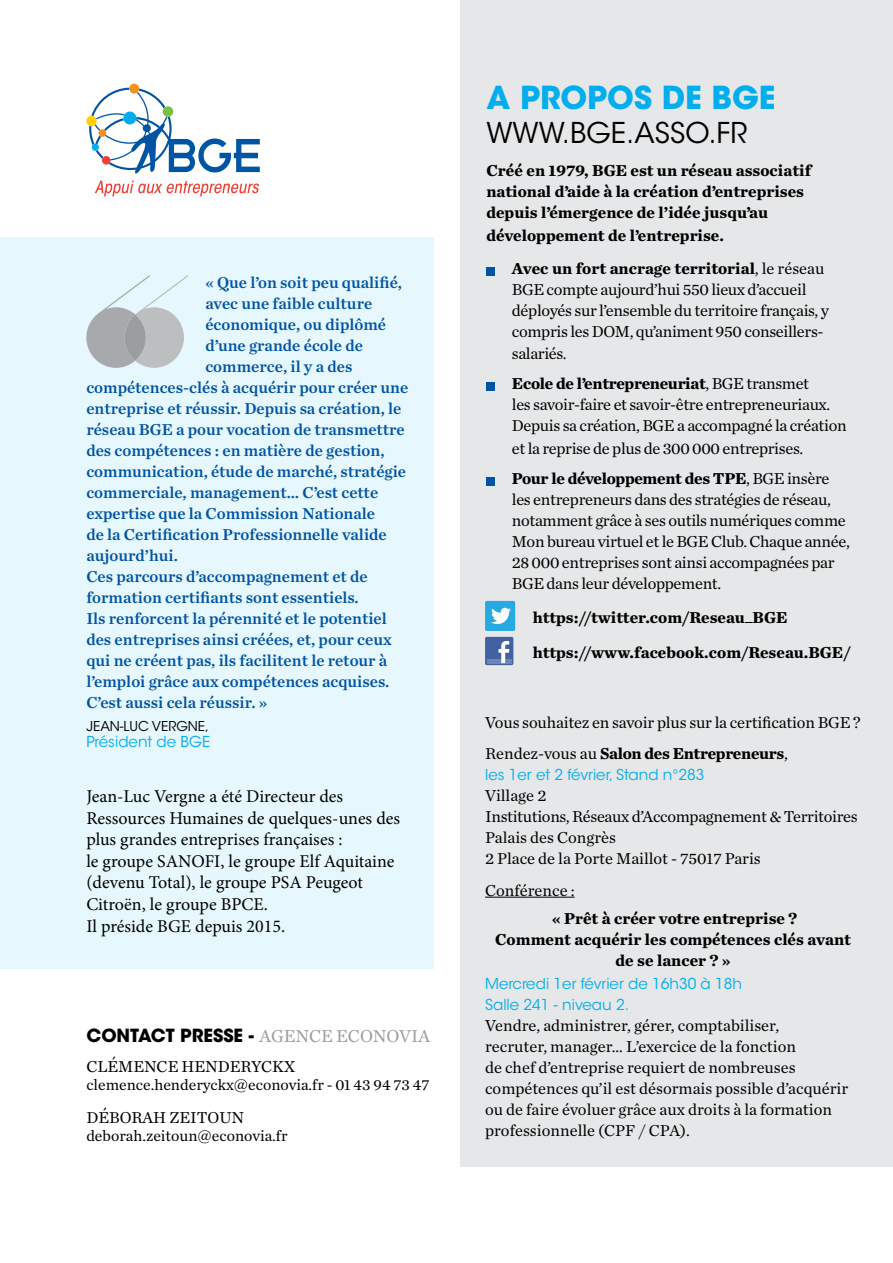
<style>
.page{position:relative;width:893px;height:1263px;background:#fff}
.page>*{position:absolute;margin:0;border:0;box-sizing:border-box;transform-origin:0 0}
.t1{font:700 31.5px "ITC Avant Garde Std";color:#00aeef}
.t2{font:28.5px "ITC Avant Garde Std";color:#000}
.t3{font:18px/21.6px "Minion Pro";color:#000}
.t4{font:18px "Chronicle Text G1";color:#9b9da0}
.t5{font:700 18px "ITC Avant Garde Std";color:#000}
.t6{font:16.5px/21px "Chronicle Text G1";letter-spacing:-.02em;color:#000}
.t7{font:16.5px "Chronicle Text G1 Semi";color:#0054a4}
.t8{font:700 16.5px/21px "Chronicle Text G1";color:#000}
.t9{font:16.5px/21px "Chronicle Text G1";color:#000}
.t10{font:700 16.5px/30px "Chronicle Text G1";letter-spacing:-.02em;color:#000}
.t11{font:15.75px "Chronicle Text G1";color:#000}
.t12{font:15px/21px "ITC Avant Garde Std";color:#00aeef}
.t13{font:13.5px "ITC Avant Garde Std";color:#000}
.s1{font-family:"ITC Avant Garde Std";font-weight:700;color:#000}
.s2{font-weight:400}
.s3{font-weight:700}
</style>
<div class="page">
<div style="left:461px;top:0;width:432px;height:1166px;background:#e6e7e8"></div>
<div style="left:486px;top:267px;width:9px;height:8px;background:#0054a4"></div>
<div style="left:486px;top:382px;width:9px;height:9px;background:#0054a4"></div>
<div style="left:486px;top:477px;width:9px;height:8px;background:#0054a4"></div>
<div style="left:485px;top:601px;width:30px;height:30px;background:#27aae1;border-radius:2px"></div>
<svg style="left:491px;top:608px;width:20px;height:16px"></svg>
<div style="left:485px;top:637px;width:28px;height:28px;background:#4261a1;border-radius:2px"></div>
<hr style="left:487px;top:659px;width:24px;height:4px;background:#6b83b6">
<svg style="left:498px;top:641px;width:11px;height:22px"></svg>
<hr style="left:485px;top:897px;width:90px;height:1px;background:#000">
<div style="left:0;top:238px;width:434px;height:731px;background:#e6f7fd"></div>
<svg style="left:89px;top:88px;width:171px;height:108px"></svg>
<div style="left:86px;top:116px;width:11px;height:10px;background:#ffd200;border-radius:50%"></div>
<div style="left:163px;top:106px;width:10px;height:11px;background:#7ac143;border-radius:50%"></div>
<div style="left:99px;top:129px;width:7px;height:8px;background:#f78f1e;border-radius:50%"></div>
<div style="left:129px;top:84px;width:10px;height:9px;background:#f78f1e;border-radius:50%"></div>
<div style="left:92px;top:144px;width:7px;height:7px;background:#00aeef;border-radius:50%"></div>
<div style="left:123px;top:112px;width:13px;height:12px;background:#00aeef;border-radius:50%"></div>
<div style="left:102px;top:156px;width:9px;height:9px;background:#ef4135;border-radius:50%"></div>
<svg style="left:86px;top:275px;width:102px;height:93px"></svg>
<div style="left:125px;top:314px;width:21px;height:47px;background:#9b9da0;border-radius:50%"></div>
<p class="t7" style="left:205px;top:270px;width:198px">« Que l’on soit peu qualifié,</p>
<p class="t7" style="left:205px;top:291px;width:168px">avec une faible culture</p>
<p class="t7" style="left:205px;top:312px;width:182px">économique, ou diplômé</p>
<p class="t7" style="left:205px;top:333px;width:159px">d’une grande école de</p>
<p class="t7" style="left:205px;top:354px;width:148px">commerce, il y a des</p>
<p class="t7" style="left:86px;top:375px;width:323px">compétences-clés à acquérir pour créer une</p>
<p class="t7" style="left:86px;top:396px;width:317px">entreprise et réussir. Depuis sa création, le</p>
<p class="t7" style="left:86px;top:417px;width:320px">réseau BGE a pour vocation de transmettre</p>
<p class="t7" style="left:86px;top:438px;width:300px">des compétences : en matière de gestion,</p>
<p class="t7" style="left:86px;top:459px;width:321px">communication, étude de marché, stratégie</p>
<p class="t7" style="left:86px;top:480px;width:293px">commerciale, management… C’est cette</p>
<p class="t7" style="left:86px;top:501px;width:290px">expertise que la Commission Nationale</p>
<p class="t7" style="left:86px;top:522px;width:302px">de la Certification Professionnelle valide</p>
<p class="t7" style="left:86px;top:543px;width:93px">aujourd’hui.</p>
<p class="t7" style="left:86px;top:564px;width:283px">Ces parcours d’accompagnement et de</p>
<p class="t7" style="left:86px;top:585px;width:274px">formation certifiants sont essentiels.</p>
<p class="t7" style="left:86px;top:606px;width:302px">Ils renforcent la pérennité et le potentiel</p>
<p class="t7" style="left:86px;top:627px;width:307px">des entreprises ainsi créées, et, pour ceux</p>
<p class="t7" style="left:86px;top:648px;width:302px">qui ne créent pas, ils facilitent le retour à</p>
<p class="t7" style="left:86px;top:669px;width:304px">l’emploi grâce aux compétences acquises.</p>
<p class="t7" style="left:86px;top:690px;width:182px">C’est aussi cela réussir. »</p>
<p class="t13" style="left:86px;top:718px;width:124px">Jean-Luc Vergne,</p>
<p class="t12" style="left:86px;top:732px;width:123px">Président de BGE</p>
<p class="t3" style="left:86px;top:785px;width:315px">Jean-Luc Vergne a été Directeur des Ressources Humaines de quelques-unes des plus grandes entreprises françaises :<br>le groupe SANOFI, le groupe Elf Aquitaine (devenu Total), le groupe PSA Peugeot Citroën, le groupe BPCE.<br>Il préside BGE depuis 2015.</p>
<p class="t5" style="left:86px;top:1023px;width:29px">CONTACT</p>
<p class="t5" style="left:180px;top:1023px;width:12px">PRESSE</p>
<p class="t4" style="left:249px;top:1022px;width:150px"><span class="s1">-</span> Agence Econovia</p>
<p class="t9" style="left:86px;top:1055px;width:144px">Clémence Hender</p>
<p class="t6" style="left:251px;top:1055px;width:46px">yckx</p>
<p class="t11" style="left:86px;top:1073px;width:345px">clemence.henderyckx@econovia.fr - 01 43 94 73 47</p>
<p class="t6" style="left:86px;top:1106px;width:35px">Déborah</p>
<p class="t6" style="left:169px;top:1106px;width:22px">Zeitou</p>
<p class="t6" style="left:232px;top:1106px;width:14px">n</p>
<p class="t11" style="left:86px;top:1124px;width:203px">deborah.zeitoun@econovia.fr</p>
<h1 class="t1" style="left:486px;top:77px;width:57px">A PROPOS</h1>
<h1 class="t1" style="left:662px;top:77px;width:115px">DE BGE</h1>
<h2 class="t2" style="left:486px;top:116px;width:262px">www.bge.asso.fr</h2>
<p class="t8" style="left:486px;top:159px;width:326px">Créé en 1979, BGE est un réseau associatif national d’aide à la création d’entreprises depuis l’émergence de l’idée jusqu’au</p>
<p class="t8" style="left:512px;top:218px;width:314px;line-height:33px;text-indent:-26px">développement de l’entreprise.<br>Avec un fort ancrage territorial<span class="s2">, le réseau</span></p>
<p class="t6" style="left:512px;top:278px;width:319px">BGE compte aujourd’hui 550 lieux d’accueil déployés sur l’ensemble du territoire français, y compris les DOM, qu’animent 950 conseillers-</p>
<p class="t10" style="left:512px;top:338px;width:299px"><span class="s2">salariés.<br></span>Ecole de l’entrepreneuriat<span class="s2">, BGE transmet</span></p>
<p class="t6" style="left:512px;top:393px;width:336px">les savoir-faire et savoir-être entrepreneuriaux.<br>Depuis sa création, BGE a accompagné la création</p>
<p class="t6" style="left:512px;top:432px;width:319px;line-height:30px">et la reprise de plus de 300 000 entreprises.<br><span class="s3">Pour le développement des TPE</span>, BGE insère</p>
<p class="t6" style="left:512px;top:488px;width:339px">les entrepreneurs dans des stratégies de réseau, notamment grâce à ses outils numériques comme Mon bureau virtuel et le BGE Club. Chaque année, 28 000 entreprises sont ainsi accompagnées par BGE dans leur développement.</p>
<p class="t8" style="left:533px;top:598px;width:319px;line-height:35.8px">https://twitter.com/Reseau_BGE https://www.facebook.com/Reseau.BGE/</p>
<p class="t6" style="left:485px;top:705px;width:377px;line-height:31.5px">Vous souhaitez en savoir plus sur la certification BGE ?<br>Rendez-vous au <span class="s3">Salon des Entrepreneurs</span>,</p>
<p class="t12" style="left:485px;top:764px;width:221px">les 1er et 2 février, Stand n°283</p>
<p class="t6" style="left:485px;top:784px;width:374px">Village 2<br>Institutions, Réseaux d’Accompagnement &amp; Territoires<br>Palais des Congrès<br>2 Place de la Porte Maillot - 75017 Paris</p>
<p class="t9" style="left:485px;top:879px;width:91px">Conférence :</p>
<p class="t8" style="left:495px;top:907px;width:357px;text-align:center">« Prêt à créer votre entreprise ?<br>Comment acquérir les compétences clés avant de se lancer ? »</p>
<p class="t12" style="left:485px;top:973px;width:258px">Mercredi 1er février de 16h30 à 18h<br>Salle 241 - niveau 2.</p>
<p class="t9" style="left:485px;top:1013px;width:365px">Vendre, administrer, gérer, comptabiliser,<br>recruter, manager… L’exercice de la fonction<br>de chef d’entreprise requiert de nombreuses compétences qu’il est désormais possible d’acquérir ou de faire évoluer grâce aux droits à la formation professionnelle (CPF / CPA).</p>
</div>
